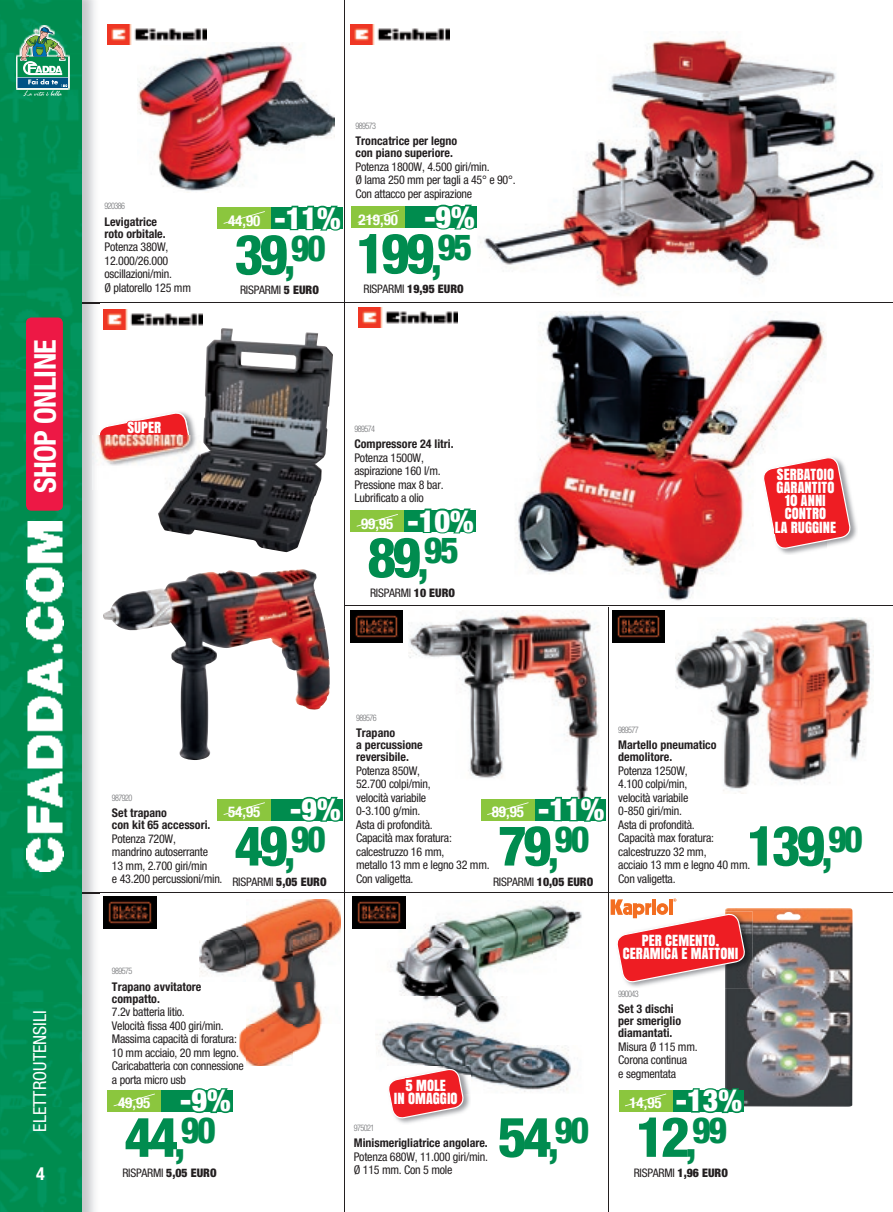
<style>
.page{position:relative;width:893px;height:1212px;background:#fff}
.page>*{position:absolute;margin:0;border:0;box-sizing:border-box;transform-origin:0 0}
.t1{font:800 condensed 55.5px "Helvetica Neue LT";letter-spacing:-.07em;color:#008c4f}
.t2{font:700 condensed 30.15px "Helvetica Neue LT";letter-spacing:-.02em;color:#fff}
.t3{font:condensed 18px "Helvetica Neue LT";color:#fff}
.t4{font:700 condensed 18px "Helvetica Neue";color:#fff}
.t5{font:700 condensed 15px "Helvetica Neue";color:#fff}
.t6{font:14.4px/13px "Anton";letter-spacing:.005em;color:#fff;text-align:center}
.t7{font:condensed 12px/13.5px "Helvetica Neue LT";letter-spacing:-.02em;color:#231f20}
.t8{font:700 condensed 12px/12px "Helvetica Neue LT";color:#231f20}
.t9{font:condensed 11.85px "Helvetica Neue LT";letter-spacing:-.02em;color:#231f20}
.t10{font:900 condensed 11.85px "Helvetica Neue LT";color:#231f20}
.t11{font:300 condensed 9px "Helvetica Neue LT";letter-spacing:-.07em;color:#6c6d70;scale:.9 1}
.s1{font-family:"Helvetica Neue LT";font-weight:900;font-size:30.3px}
.s2{font-size:43.5px}
.s3{font-weight:900}
.s4{font-weight:400}
</style>
<div class="page">
<img style="left:725px;top:908px;width:127px;height:199px">
<img style="left:480px;top:39px;width:403px;height:255px">
<img style="left:158px;top:328px;width:175px;height:224px">
<div style="left:352px;top:207px;width:125px;height:21px;background:#008c4e"></div>
<div style="left:352px;top:207px;width:53px;height:21px;background:#8bc63e"></div>
<svg style="left:433px;top:204px;width:44px;height:26px"></svg>
<svg style="left:358px;top:210px;width:41px;height:13px"></svg>
<div style="left:218px;top:799px;width:124px;height:21px;background:#008c4e"></div>
<div style="left:218px;top:799px;width:53px;height:21px;background:#8bc63e"></div>
<svg style="left:299px;top:796px;width:44px;height:26px"></svg>
<svg style="left:224px;top:802px;width:41px;height:13px"></svg>
<img style="left:137px;top:43px;width:198px;height:148px">
<img style="left:516px;top:311px;width:309px;height:290px">
<img style="left:409px;top:610px;width:190px;height:185px">
<img style="left:675px;top:617px;width:199px;height:175px">
<div style="left:218px;top:208px;width:124px;height:21px;background:#008c4e"></div>
<div style="left:218px;top:208px;width:53px;height:21px;background:#8bc63e"></div>
<svg style="left:284px;top:205px;width:59px;height:26px"></svg>
<svg style="left:224px;top:211px;width:41px;height:13px"></svg>
<div style="left:351px;top:510px;width:124px;height:22px;background:#008c4e"></div>
<div style="left:351px;top:510px;width:53px;height:22px;background:#8bc63e"></div>
<svg style="left:422px;top:508px;width:54px;height:26px"></svg>
<svg style="left:357px;top:514px;width:41px;height:13px"></svg>
<div style="left:481px;top:799px;width:125px;height:21px;background:#008c4e"></div>
<div style="left:481px;top:799px;width:53px;height:21px;background:#8bc63e"></div>
<svg style="left:548px;top:795px;width:58px;height:27px"></svg>
<svg style="left:487px;top:802px;width:42px;height:13px"></svg>
<img style="left:200px;top:899px;width:140px;height:167px">
<img style="left:376px;top:900px;width:206px;height:192px">
<div style="left:108px;top:1090px;width:124px;height:21px;background:#008c4e"></div>
<div style="left:108px;top:1090px;width:53px;height:21px;background:#8bc63e"></div>
<svg style="left:189px;top:1088px;width:44px;height:26px"></svg>
<svg style="left:114px;top:1093px;width:41px;height:13px"></svg>
<div style="left:619px;top:1090px;width:125px;height:21px;background:#008c4e"></div>
<div style="left:619px;top:1090px;width:53px;height:21px;background:#8bc63e"></div>
<svg style="left:685px;top:1087px;width:60px;height:27px"></svg>
<svg style="left:625px;top:1093px;width:41px;height:13px"></svg>
<img style="left:158px;top:410px;width:39px;height:26px">
<img style="left:403px;top:1066px;width:68px;height:58px">
<svg style="left:387px;top:1051px;width:78px;height:72px"></svg>
<img style="left:763px;top:455px;width:94px;height:100px">
<svg style="left:762px;top:456px;width:89px;height:96px"></svg>
<img style="left:627px;top:911px;width:126px;height:77px">
<img style="left:350px;top:24px;width:99px;height:20px">
<img style="left:107px;top:24px;width:99px;height:20px">
<img style="left:358px;top:307px;width:99px;height:20px">
<img style="left:103px;top:309px;width:99px;height:20px">
<img style="left:103px;top:570px;width:196px;height:190px">
<img style="left:103px;top:896px;width:53px;height:33px">
<svg style="left:611px;top:898px;width:135px;height:85px"></svg>
<img style="left:350px;top:610px;width:53px;height:33px">
<img style="left:612px;top:610px;width:53px;height:33px">
<img style="left:353px;top:896px;width:53px;height:33px">
<hr style="left:344px;top:0;width:1px;height:1212px;background:#231f20">
<hr style="left:608px;top:607px;width:1px;height:605px;background:#231f20">
<hr style="left:81px;top:302px;width:812px;height:1px;background:#231f20">
<hr style="left:345px;top:606px;width:548px;height:1px;background:#231f20">
<hr style="left:80px;top:892px;width:813px;height:1px;background:#231f20">
<img style="left:82px;top:0;width:18px;height:1212px">
<svg style="left:98px;top:411px;width:93px;height:25px"></svg>
<svg style="left:82px;top:302px;width:18px;height:1px"></svg>
<svg style="left:82px;top:892px;width:18px;height:1px"></svg>
<div style="left:0;top:0;width:82px;height:1212px;background:linear-gradient(to right,#008e52,#008e53)"></div>
<img style="left:16px;top:26px;width:53px;height:63px">
<svg style="left:17px;top:27px;width:51px;height:69px;background:#4e9e84"></svg>
<div style="left:26px;top:317px;width:37px;height:194px;background:#ed1845;border-radius:5px"></div>
<img style="left:26px;top:521px;width:38px;height:351px">
<img style="left:93px;top:436px;width:108px;height:53px">
<h2 class="t2" style="left:27px;top:493px;width:155px;rotate:-90deg">SHOP ONLINE</h2>
<h3 class="t3" style="left:29px;top:1131px;width:123px;rotate:-90deg">ELETTROUTENSILI</h3>
<h3 class="t4" style="left:36px;top:1158px;width:10px">4</h3>
<p class="t11" style="left:105px;top:201px;width:24px">920386</p>
<p class="t8" style="left:105px;top:215px;width:63px">Levigatrice roto orbitale.</p>
<p class="t7" style="left:105px;top:240px;width:88px">Potenza 380W,<br>12.000/26.000 oscillazioni/min.<br>Ø platorello 125 mm</p>
<p class="t5" style="left:228px;top:208px;width:114px">44,90 <span class="s1">-11%</span></p>
<h1 class="t1" style="left:234px;top:220px;width:93px">39<span class="s2">,</span><sup>90</sup></h1>
<p class="t9" style="left:240px;top:283px;width:80px">RISPARMI <span class="s3">5 EURO</span></p>
<p class="t11" style="left:355px;top:120px;width:24px">989573</p>
<p class="t8" style="left:355px;top:135px;width:103px">Troncatrice per legno con piano superiore.</p>
<p class="t7" style="left:355px;top:160px;width:162px">Potenza 1800W, 4.500 giri/min.<br>Ø lama 250 mm per tagli a 45° e 90°.<br>Con attacco per aspirazione</p>
<p class="t5" style="left:359px;top:207px;width:118px">219,90 <span class="s1">-9%</span></p>
<h1 class="t1" style="left:356px;top:219px;width:118px">199<span class="s2">,</span><sup>95</sup></h1>
<p class="t10" style="left:363px;top:282px;width:102px"><span class="s4">RISPARMI</span> 19,95 EURO</p>
<p class="t6" style="left:127px;top:421px;width:35px">SUPER</p>
<p class="t11" style="left:354px;top:423px;width:24px">989574</p>
<p class="t8" style="left:354px;top:438px;width:101px">Compressore 24 litri.</p>
<p class="t7" style="left:354px;top:450px;width:91px">Potenza 1500W, aspirazione 160 l/m.<br>Pressione max 8 bar.<br>Lubrificato a olio</p>
<p class="t5" style="left:361px;top:511px;width:114px">99,95 <span class="s1">-10%</span></p>
<h1 class="t1" style="left:367px;top:523px;width:93px">89<span class="s2">,</span><sup>95</sup></h1>
<p class="t9" style="left:370px;top:586px;width:86px">RISPARMI <span class="s3">10 EURO</span></p>
<p class="t6" style="left:775px;top:468px;width:63px">SERBATOIO<br>GARANTITO<br>10 ANNI<br>CONTRO<br>LA RUGGINE</p>
<p class="t11" style="left:112px;top:792px;width:24px">987920</p>
<p class="t8" style="left:112px;top:807px;width:100px">Set trapano<br>con kit 65 accessori.</p>
<p class="t7" style="left:112px;top:831px;width:112px">Potenza 720W,<br>mandrino autoserrante<br>13 mm, 2.700 giri/min<br>e 43.200 percussioni/min.</p>
<p class="t5" style="left:228px;top:799px;width:114px">54,95 <span class="s1">-9%</span></p>
<h1 class="t1" style="left:234px;top:811px;width:93px">49<span class="s2">,</span><sup>90</sup></h1>
<p class="t9" style="left:232px;top:874px;width:96px">RISPARMI <span class="s3">5,05 EURO</span></p>
<p class="t11" style="left:356px;top:712px;width:24px">989576</p>
<p class="t8" style="left:356px;top:727px;width:68px">Trapano<br>a percussione reversibile.</p>
<p class="t7" style="left:356px;top:764px;width:135px">Potenza 850W,<br>52.700 colpi/min,<br>velocità variabile<br>0-3.100 g/min.<br>Asta di profondità.<br>Capacità max foratura: calcestruzzo 16 mm,<br>metallo 13 mm e legno 32 mm.<br>Con valigetta.</p>
<p class="t5" style="left:492px;top:799px;width:114px">89,95 <span class="s1">-11%</span></p>
<h1 class="t1" style="left:498px;top:811px;width:93px">79<span class="s2">,</span><sup>90</sup></h1>
<p class="t10" style="left:493px;top:874px;width:102px"><span class="s4">RISPARMI</span> 10,05 EURO</p>
<p class="t11" style="left:618px;top:724px;width:24px">989577</p>
<p class="t8" style="left:618px;top:739px;width:100px">Martello pneumatico demolitore.</p>
<p class="t7" style="left:618px;top:764px;width:134px">Potenza 1250W,<br>4.100 colpi/min,<br>velocità variabile<br>0-850 giri/min.<br>Asta di profondità.<br>Capacità max foratura: calcestruzzo 32 mm,<br>acciaio 13 mm e legno 40 mm.<br>Con valigetta.</p>
<h1 class="t1" style="left:747px;top:811px;width:118px">139<span class="s2">,</span><sup>90</sup></h1>
<p class="t11" style="left:112px;top:966px;width:24px">989575</p>
<p class="t8" style="left:112px;top:980px;width:91px">Trapano avvitatore compatto.</p>
<p class="t7" style="left:112px;top:1005px;width:133px">7.2v batteria litio.<br>Velocità fissa 400 giri/min.<br>Massima capacità di foratura:<br>10 mm acciaio, 20 mm legno.<br>Caricabatteria con connessione a porta micro usb</p>
<p class="t5" style="left:118px;top:1090px;width:114px">49,95 <span class="s1">-9%</span></p>
<h1 class="t1" style="left:124px;top:1103px;width:93px">44<span class="s2">,</span><sup>90</sup></h1>
<p class="t9" style="left:122px;top:1166px;width:96px">RISPARMI <span class="s3">5,05 EURO</span></p>
<p class="t6" style="left:394px;top:1078px;width:65px">5 MOLE<br>IN OMAGGIO</p>
<p class="t11" style="left:354px;top:1122px;width:24px">975021</p>
<p class="t8" style="left:354px;top:1137px;width:136px">Minismerigliatrice angolare.</p>
<p class="t7" style="left:354px;top:1150px;width:136px">Potenza 680W, 11.000 giri/min.<br>Ø 115 mm. Con 5 mole</p>
<h1 class="t1" style="left:498px;top:1103px;width:93px">54<span class="s2">,</span><sup>90</sup></h1>
<p class="t6" style="left:623px;top:933px;width:117px">PER CEMENTO,<br>CERAMICA E MATTONI</p>
<p class="t11" style="left:618px;top:988px;width:24px">990043</p>
<p class="t8" style="left:618px;top:1003px;width:64px">Set 3 dischi per smeriglio diamantati.</p>
<p class="t7" style="left:618px;top:1040px;width:81px">Misura Ø 115 mm.<br>Corona continua<br>e segmentata</p>
<p class="t5" style="left:629px;top:1090px;width:114px">14,95 <span class="s1">-13%</span></p>
<h1 class="t1" style="left:636px;top:1103px;width:93px">12<span class="s2">,</span><sup>99</sup></h1>
<p class="t9" style="left:634px;top:1166px;width:96px">RISPARMI <span class="s3">1,96 EURO</span></p>
</div>
